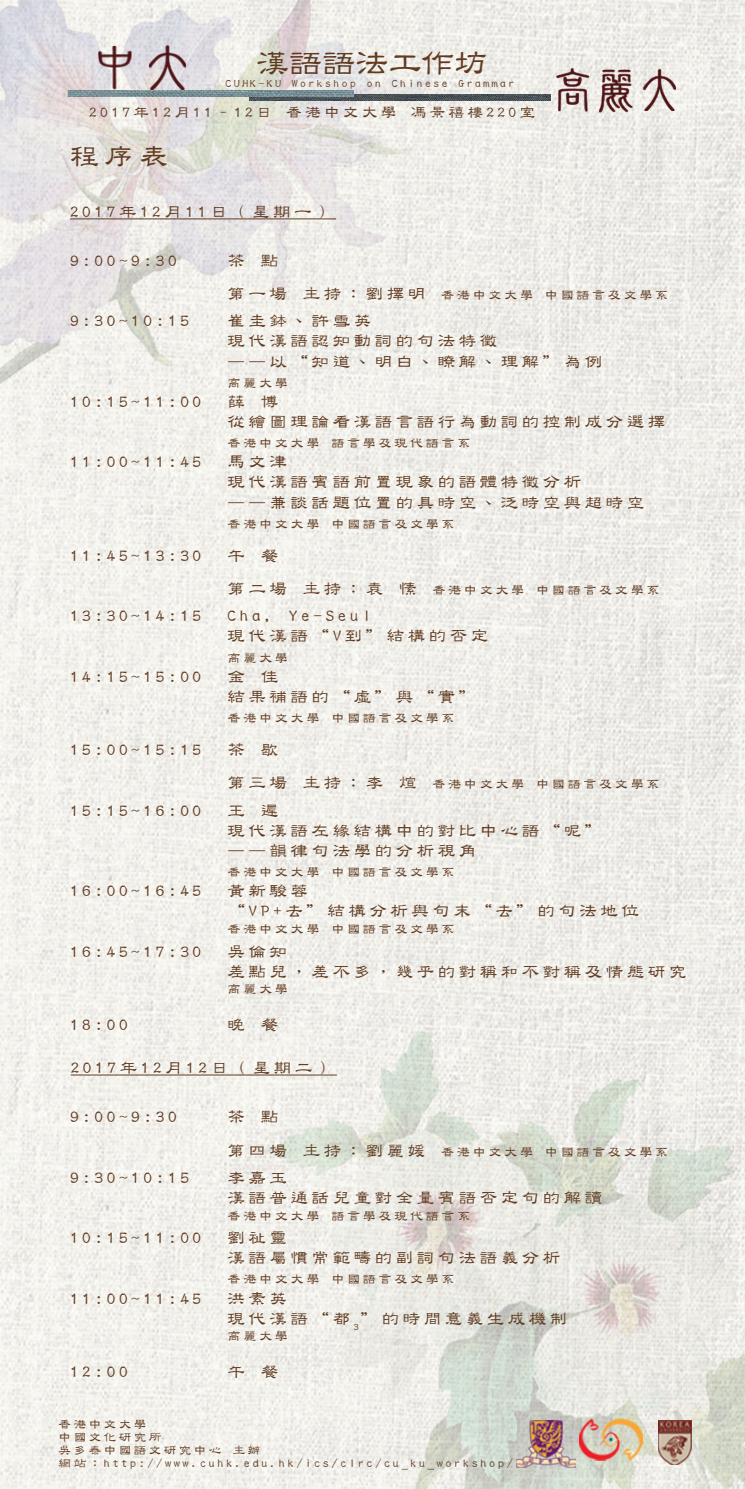
<style>
.page{position:relative;width:745px;height:1489px;background:#fff}
.page>*{position:absolute;margin:0;border:0;box-sizing:border-box;transform-origin:0 0}
.t1{font:33.07px "DF Li Shu W5 WIN BF";color:#613b20}
.t2{font:28.88px "DF Li Shu W5 WIN BF";color:#613b20}
.t3{font:17.5px/20.1px "DF Li Shu W5 WIN BF";letter-spacing:.2em;color:#613b20}
.t4{font:15.75px "DF Li Shu W5 WIN BF";letter-spacing:.2em;color:#613b20}
.t5{font:13.12px "DF Li Shu W5 WIN BF";letter-spacing:.2em;color:#613b20}
.t6{font:12.51px/13.1px "DF Li Shu W5 WIN BF";letter-spacing:.2em;color:#613b20}
.t7{font:11.9px "DF Li Shu W5 WIN BF";letter-spacing:.2em;color:#613b20}
.s1{font-size:17.5px}
</style>
<div class="page">
<img style="left:0;top:0;width:745px;height:1488px">
<img style="left:263px;top:1030px;width:482px;height:458px">
<img style="left:0;top:0;width:430px;height:393px">
<hr style="left:70px;top:218px;width:266px;height:1px;background:#613b20">
<hr style="left:71px;top:1074px;width:266px;height:1px;background:#613b20">
<img style="left:250px;top:95px;width:301px;height:6px">
<img style="left:67px;top:91px;width:286px;height:5px">
<img style="left:556px;top:68px;width:33px;height:140px">
<img style="left:599px;top:24px;width:33px;height:114px">
<img style="left:643px;top:0;width:33px;height:110px">
<img style="left:99px;top:46px;width:33px;height:102px">
<img style="left:150px;top:46px;width:36px;height:43px">
<img style="left:579px;top:1419px;width:63px;height:41px">
<img style="left:516px;top:1420px;width:59px;height:47px">
<img style="left:658px;top:1420px;width:33px;height:44px">
<h1 class="t1" style="left:256px;top:46px;width:233px">漢語語法工作坊</h1>
<p class="t4" style="left:89px;top:104px;width:447px">2017年12月11–12日 香港中文大學 馮景禧樓220室</p>
<p class="t7" style="left:225px;top:77px;width:290px">CUHK-KU Workshop on Chinese Grammar</p>
<h2 class="t2" style="left:70px;top:142px;width:100px">程序表</h2>
<p class="t3" style="left:70px;top:202px;width:264px">2017年12月11日（星期一）</p>
<p class="t3" style="left:70px;top:250px;width:108px">9:00~9:30</p>
<p class="t3" style="left:228px;top:250px;width:52px">茶 點</p>
<p class="t5" style="left:228px;top:289px;width:442px"><span class="s1">第一場 主持：劉擇明</span> 香港中文大學 中國語言及文學系</p>
<p class="t3" style="left:70px;top:311px;width:120px">9:30~10:15</p>
<p class="t3" style="left:228px;top:311px;width:376px">崔圭鉢、許雪英<br>現代漢語認知動詞的句法特徵<br>——以“知道、明白、瞭解、理解”為例</p>
<p class="t5" style="left:228px;top:376px;width:62px">高麗大學</p>
<p class="t3" style="left:70px;top:391px;width:133px">10:15~11:00</p>
<p class="t3" style="left:228px;top:391px;width:439px">薛 博<br>從繪圖理論看漢語言語行為動詞的控制成分選擇</p>
<p class="t5" style="left:228px;top:436px;width:244px">香港中文大學 語言學及現代語言系</p>
<p class="t3" style="left:70px;top:452px;width:133px">11:00~11:45</p>
<p class="t3" style="left:228px;top:452px;width:418px">馬文津<br>現代漢語賓語前置現象的語體特徵分析<br>——兼談話題位置的具時空、泛時空與超時空</p>
<p class="t5" style="left:228px;top:517px;width:229px">香港中文大學 中國語言及文學系</p>
<p class="t3" style="left:70px;top:545px;width:133px">11:45~13:30</p>
<p class="t3" style="left:228px;top:545px;width:52px">午 餐</p>
<p class="t5" style="left:228px;top:583px;width:433px"><span class="s1">第二場 主持：袁 愫</span> 香港中文大學 中國語言及文學系</p>
<p class="t3" style="left:70px;top:606px;width:133px">13:30~14:15</p>
<p class="t3" style="left:228px;top:606px;width:262px">Cha, Ye-Seul<br>現代漢語“V到”結構的否定</p>
<p class="t5" style="left:228px;top:651px;width:62px">高麗大學</p>
<p class="t3" style="left:70px;top:666px;width:133px">14:15~15:00</p>
<p class="t3" style="left:228px;top:666px;width:250px">金 佳<br>結果補語的“虛”與“實”</p>
<p class="t5" style="left:228px;top:711px;width:229px">香港中文大學 中國語言及文學系</p>
<p class="t3" style="left:70px;top:740px;width:133px">15:00~15:15</p>
<p class="t3" style="left:228px;top:740px;width:52px">茶 歇</p>
<p class="t5" style="left:228px;top:778px;width:433px"><span class="s1">第三場 主持：李 煊</span> 香港中文大學 中國語言及文學系</p>
<p class="t3" style="left:70px;top:800px;width:133px">15:15~16:00</p>
<p class="t3" style="left:228px;top:800px;width:376px">王 遲<br>現代漢語左緣結構中的對比中心語“呢” ——韻律句法學的分析視角</p>
<p class="t5" style="left:228px;top:865px;width:229px">香港中文大學 中國語言及文學系</p>
<p class="t3" style="left:70px;top:880px;width:133px">16:00~16:45</p>
<p class="t3" style="left:228px;top:880px;width:413px">黃新駿蓉<br>“VP+去”結構分析與句末“去”的句法地位</p>
<p class="t5" style="left:228px;top:922px;width:229px">香港中文大學 中國語言及文學系</p>
<p class="t3" style="left:70px;top:941px;width:133px">16:45~17:30</p>
<p class="t3" style="left:228px;top:941px;width:460px">吳倫知<br>差點兒，差不多，幾乎的對稱和不對稱及情態研究</p>
<p class="t5" style="left:228px;top:982px;width:62px">高麗大學</p>
<p class="t3" style="left:70px;top:1014px;width:59px">18:00</p>
<p class="t3" style="left:228px;top:1014px;width:52px">晚 餐</p>
<p class="t3" style="left:71px;top:1057px;width:264px">2017年12月12日（星期二）</p>
<p class="t3" style="left:70px;top:1107px;width:108px">9:00~9:30</p>
<p class="t3" style="left:228px;top:1107px;width:52px">茶 點</p>
<p class="t5" style="left:228px;top:1145px;width:442px"><span class="s1">第四場 主持：劉麗媛</span> 香港中文大學 中國語言及文學系</p>
<p class="t3" style="left:70px;top:1167px;width:120px">9:30~10:15</p>
<p class="t3" style="left:228px;top:1167px;width:376px">李嘉玉<br>漢語普通話兒童對全量賓語否定句的解讀</p>
<p class="t5" style="left:228px;top:1209px;width:244px">香港中文大學 語言學及現代語言系</p>
<p class="t3" style="left:70px;top:1227px;width:133px">10:15~11:00</p>
<p class="t3" style="left:228px;top:1227px;width:334px">劉祉靈<br>漢語屬慣常範疇的副詞句法語義分析</p>
<p class="t5" style="left:228px;top:1272px;width:229px">香港中文大學 中國語言及文學系</p>
<p class="t3" style="left:70px;top:1288px;width:133px">11:00~11:45</p>
<p class="t3" style="left:228px;top:1288px;width:341px">洪素英<br>現代漢語“都 <sub>3</sub>”的時間意義生成機制</p>
<p class="t5" style="left:228px;top:1329px;width:62px">高麗大學</p>
<p class="t3" style="left:70px;top:1361px;width:59px">12:00</p>
<p class="t3" style="left:228px;top:1361px;width:52px">午 餐</p>
<p class="t6" style="left:59px;top:1417px;width:456px">香港中文大學<br>中國文化研究所<br>吳多泰中國語文研究中心 主辦<br>網站：http://www.cuhk.edu.hk/ics/clrc/cu_ku_workshop/</p>
</div>
